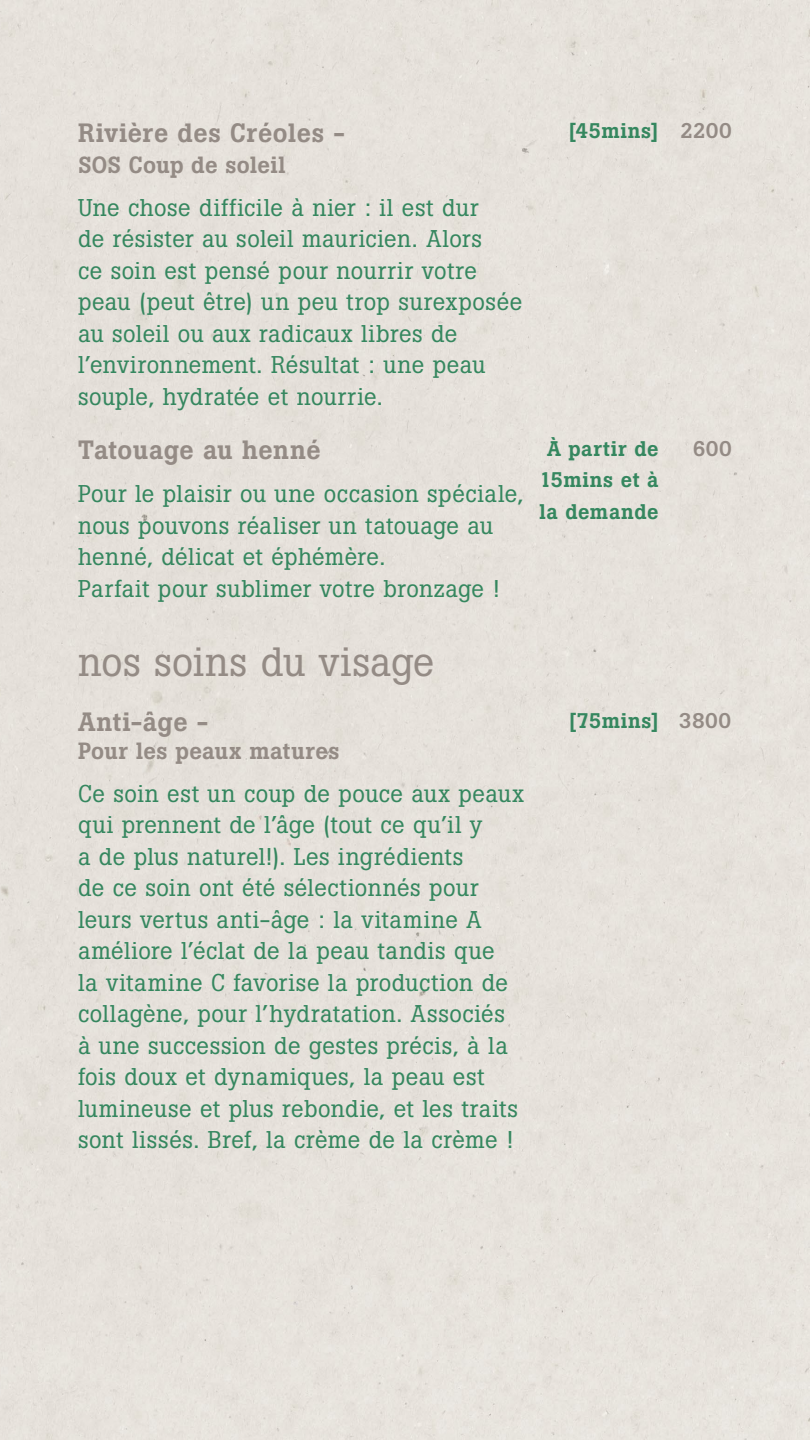
<style>
.page{position:relative;width:810px;height:1440px;background:#e6e1db}
.page>*{position:absolute;margin:0;border:0;box-sizing:border-box;transform-origin:0 0}
.t1{font:40.5px "Boton";letter-spacing:.01em;color:#948b85}
.t2{font:500 26.25px "Boton";letter-spacing:.02em;color:#948b85}
.t3{font:24px/31.5px "Boton";letter-spacing:.025em;color:#35875f}
.t4{font:500 23.25px "Boton";letter-spacing:.015em;color:#948b85}
.t5{font:500 21px/31.5px "Boton";letter-spacing:.03em;color:#35875f;text-align:center}
.t6{font:500 21px "Boton";color:#948b85}
.s1{color:#948b85}
</style>
<div class="page">
<p class="t2" style="left:78px;top:117px;width:269px">Rivière des Créoles -</p>
<p class="t4" style="left:78px;top:151px;width:209px">SOS Coup de soleil</p>
<p class="t3" style="left:78px;top:192px;width:446px">Une chose difficile à nier : il est dur<br>de résister au soleil mauricien. Alors<br>ce soin est pensé pour nourrir votre peau (peut être) un peu trop surexposée au soleil ou aux radicaux libres de l’environnement. Résultat : une peau souple, hydratée et nourrie.</p>
<p class="t2" style="left:78px;top:435px;width:244px">Tatouage au henné</p>
<p class="t3" style="left:78px;top:478px;width:447px">Pour le plaisir ou une occasion spéciale, nous pouvons réaliser un tatouage au henné, délicat et éphémère.<br>Parfait pour sublimer votre bronzage !</p>
<p class="t5" style="left:568px;top:115px;width:165px">[45mins] <span class="s1">2200</span></p>
<p class="t5" style="left:539px;top:433px;width:121px">À partir de<br>15mins et à la demande</p>
<p class="t6" style="left:693px;top:436px;width:41px">600</p>
<h1 class="t1" style="left:78px;top:638px;width:358px">nos soins du visage</h1>
<p class="t2" style="left:78px;top:707px;width:132px">Anti-âge -</p>
<p class="t4" style="left:78px;top:737px;width:263px">Pour les peaux matures</p>
<p class="t3" style="left:78px;top:778px;width:447px">Ce soin est un coup de pouce aux peaux qui prennent de l’âge (tout ce qu’il y<br>a de plus naturel!). Les ingrédients<br>de ce soin ont été sélectionnés pour leurs vertus anti-âge : la vitamine A améliore l’éclat de la peau tandis que<br>la vitamine C favorise la production de collagène, pour l’hydratation. Associés<br>à une succession de gestes précis, à la fois doux et dynamiques, la peau est lumineuse et plus rebondie, et les traits sont lissés. Bref, la crème de la crème !</p>
<p class="t5" style="left:569px;top:705px;width:164px">[75mins] <span class="s1">3800</span></p>
</div>
